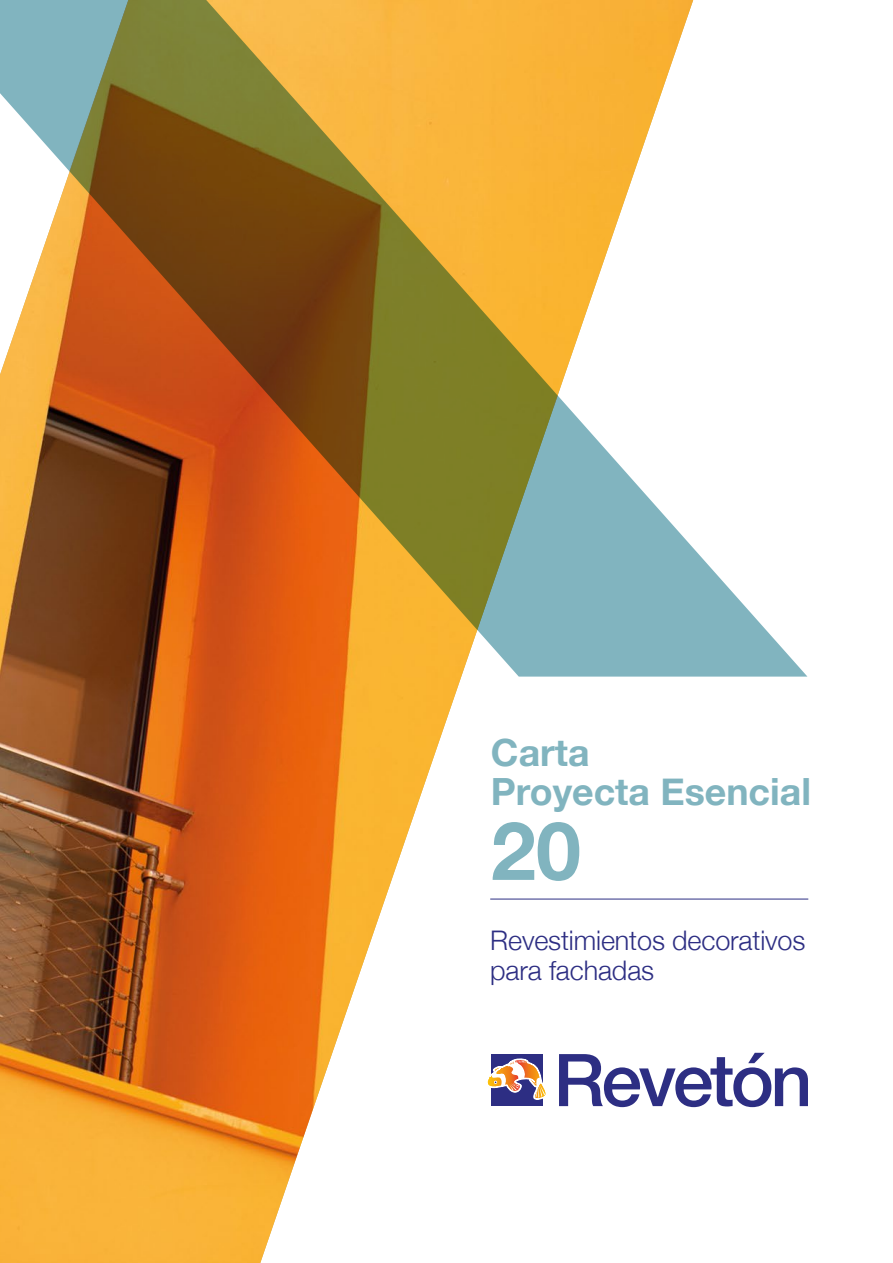
<style>
.page{position:relative;width:893px;height:1263px;background:#fff}
.page>*{position:absolute;margin:0;border:0;box-sizing:border-box;transform-origin:0 0}
.t1{font:700 81px "Helvetica Neue";color:#81b4bf}
.t2{font:700 37.5px/39px "Helvetica Neue";color:#81b4bf}
.t3{font:300 27px/30px "Helvetica Neue";letter-spacing:-.005em;color:#2d2e83}
</style>
<div class="page">
<img style="left:0;top:677px;width:693px;height:586px">
<div style="left:491px;top:1054px;width:51px;height:52px;background:#2d2e83"></div>
<svg style="left:559px;top:1053px;width:249px;height:54px"></svg>
<svg style="left:486px;top:1058px;width:61px;height:42px"></svg>
<hr style="left:490px;top:899px;width:318px;height:1px;background:#2d2e83">
<svg style="left:0;top:0;width:807px;height:677px"></svg>
<h2 class="t2" style="left:491px;top:732px;width:322px">Carta<br>Proyecta Esencial</h2>
<h1 class="t1" style="left:491px;top:801px;width:92px">20</h1>
<p class="t3" style="left:490px;top:925px;width:317px">Revestimientos decorativos para fachadas</p>
</div>
